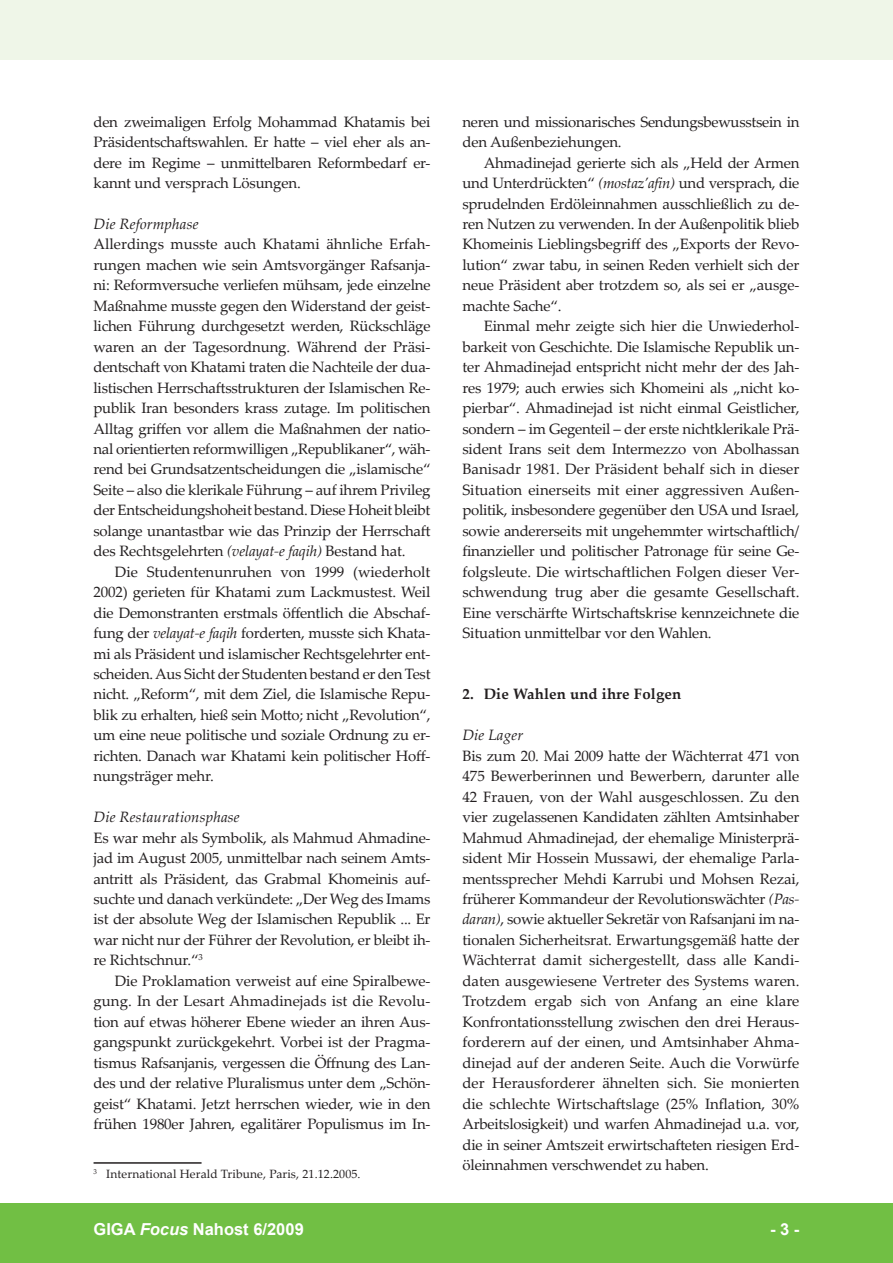
<style>
.page{position:relative;width:893px;height:1263px;background:#fff}
.page>*{position:absolute;margin:0;border:0;box-sizing:border-box;transform-origin:0 0}
.t1{font:700 16.5px "Arial";color:#fff}
.foc__text_1__absatz{font:15px/20.4px "Palatino Linotype";letter-spacing:-.015em;color:#231f20;text-align:justify}
.foc__text_fliesstext{font:15px/20.4px "Palatino Linotype";letter-spacing:-.01em;color:#231f20;text-align:justify}
.foc__text_fussnoten{font:15px/20.4px "Palatino Linotype";letter-spacing:-.02em;color:#231f20;text-align:justify}
.foc__text_ueberschri{font:italic 15px "Palatino Linotype";letter-spacing:.01em;color:#231f20}
.foc__text_ueberschri-2{font:700 15px "Palatino Linotype";letter-spacing:.01em;color:#231f20}
.foc__text_fussnoten-2{font:12px "Palatino Linotype";letter-spacing:.01em;color:#231f20}
.s1{font-style:italic}
</style>
<div class="page">
<div style="left:0;top:1203px;width:893px;height:60px;background:#71bf44"></div>
<div style="left:0;top:0;width:893px;height:60px;background:#eff6e8"></div>
<hr style="left:94px;top:1162px;width:108px;height:2px;background:#231f20">
<p class="foc__text_fussnoten" style="left:94px;top:111px;width:338px">den zweimaligen Erfolg Mohammad Khatamis bei Präsidentschaftswahlen. Er hatte – viel eher als an&shy;dere im Regime – unmittelbaren Reformbedarf er&shy;kannt und versprach Lösungen.</p>
<p class="foc__text_ueberschri" style="left:94px;top:213px;width:107px">Die Reformphase</p>
<p class="foc__text_1__absatz" style="left:94px;top:234px;width:339px">Allerdings musste auch Khatami ähnliche Erfah&shy;rungen machen wie sein Amtsvorgänger Rafsanja&shy;ni: Reformversuche verliefen mühsam, jede einzelne Maßnahme musste gegen den Widerstand der geist&shy;lichen Führung durchgesetzt werden, Rückschläge waren an der Tagesordnung. Während der Präsi&shy;dentschaft von Khatami traten die Nachteile der dua&shy;listischen Herrschaftsstrukturen der Islamischen Re&shy;publik Iran besonders krass zutage. Im politischen Alltag griffen vor allem die Maßnahmen der natio&shy;nal orientierten reformwilligen „Republikaner“, wäh&shy;rend bei Grundsatzentscheidungen die „islamische“ Seite – also die klerikale Führung – auf ihrem Privileg der Entscheidungshoheit bestand. Diese Hoheit bleibt solange unantastbar wie das Prinzip der Herrschaft des Rechtsgelehrten <span class="s1">(velayat-e faqih)</span> Bestand hat.</p>
<p class="foc__text_fliesstext" style="left:94px;top:561px;width:339px;text-indent:21px">Die Studentenunruhen von 1999 (wiederholt 2002) gerieten für Khatami zum Lackmustest. Weil die Demonstranten erstmals öffentlich die Abschaf&shy;fung der <span class="s1">velayat-e faqih</span> forderten, musste sich Khata&shy;mi als Präsident und islamischer Rechtsgelehrter ent&shy;scheiden. Aus Sicht der Studenten bestand er den Test nicht. „Reform“, mit dem Ziel, die Islamische Repu&shy;blik zu erhalten, hieß sein Motto; nicht „Revolution“, um eine neue politische und soziale Ordnung zu er&shy;richten. Danach war Khatami kein politischer Hoff&shy;nungsträger mehr.</p>
<p class="foc__text_ueberschri" style="left:94px;top:806px;width:148px">Die Restaurationsphase</p>
<p class="foc__text_1__absatz" style="left:94px;top:827px;width:339px">Es war mehr als Symbolik, als Mahmud Ahmadine&shy;jad im August 2005, unmittelbar nach seinem Amts&shy;antritt als Präsident, das Grabmal Khomeinis auf&shy;suchte und danach verkündete: „Der Weg des Imams ist der absolute Weg der Islamischen Republik ... Er war nicht nur der Führer der Revolution, er bleibt ih&shy;re Richtschnur.“</p>
<p class="foc__text_fliesstext" style="left:94px;top:970px;width:339px;text-indent:21px">Die Proklamation verweist auf eine Spiralbewe&shy;gung. In der Lesart Ahmadinejads ist die Revolu&shy;tion auf etwas höherer Ebene wieder an ihren Aus&shy;gangspunkt zurückgekehrt. Vorbei ist der Pragma&shy;tismus Rafsanjanis, vergessen die Öffnung des Lan&shy;des und der relative Pluralismus unter dem „Schön&shy;geist“ Khatami. Jetzt herrschen wieder, wie in den frühen 1980er Jahren, egalitärer Populismus im In-</p>
<p class="foc__text_fussnoten-2" style="left:106px;top:1165px;width:256px">International Herald Tribune, Paris, 21.12.2005.</p>
<p class="foc__text_fussnoten" style="left:462px;top:111px;width:339px">neren und missionarisches Sendungsbewusstsein in den Außenbeziehungen.</p>
<p class="foc__text_fliesstext" style="left:462px;top:152px;width:338px;text-indent:21px">Ahmadinejad gerierte sich als „Held der Armen und Unterdrückten“ <span class="s1">(mostaz’afin)</span> und versprach, die sprudelnden Erdöleinnahmen ausschließlich zu de&shy;ren Nutzen zu verwenden. In der Außenpolitik blieb Khomeinis Lieblingsbegriff des „Exports der Revo&shy;lution“ zwar tabu, in seinen Reden verhielt sich der neue Präsident aber trotzdem so, als sei er „ausge&shy;machte Sache“.</p>
<p class="foc__text_fliesstext" style="left:462px;top:315px;width:339px;text-indent:21px">Einmal mehr zeigte sich hier die Unwiederhol&shy;barkeit von Geschichte. Die Islamische Republik un&shy;ter Ahmadinejad entspricht nicht mehr der des Jah&shy;res 1979; auch erwies sich Khomeini als „nicht ko&shy;pierbar“. Ahmadinejad ist nicht einmal Geistlicher, sondern – im Gegenteil – der erste nichtklerikale Prä&shy;sident Irans seit dem Intermezzo von Abolhassan Banisadr 1981. Der Präsident behalf sich in dieser Situation einerseits mit einer aggressiven Außen&shy;politik, insbesondere gegenüber den USA und Israel, sowie andererseits mit ungehemmter wirtschaftlich/ finanzieller und politischer Patronage für seine Ge&shy;folgsleute. Die wirtschaftlichen Folgen dieser Ver&shy;schwendung trug aber die gesamte Gesellschaft.<br>Eine verschärfte Wirtschaftskrise kennzeichnete die Situation unmittelbar vor den Wahlen.</p>
<p class="foc__text_ueberschri-2" style="left:462px;top:684px;width:220px">2. Die Wahlen und ihre Folgen</p>
<p class="foc__text_ueberschri" style="left:462px;top:725px;width:62px">Die Lager</p>
<p class="foc__text_1__absatz" style="left:462px;top:745px;width:338px">Bis zum 20. Mai 2009 hatte der Wächterrat 471 von 475 Bewerberinnen und Bewerbern, darunter alle 42 Frauen, von der Wahl ausgeschlossen. Zu den vier zugelassenen Kandidaten zählten Amtsinhaber Mahmud Ahmadinejad, der ehemalige Ministerprä&shy;sident Mir Hossein Mussawi, der ehemalige Parla&shy;mentssprecher Mehdi Karrubi und Mohsen Rezai, früherer Kommandeur der Revolutionswächter <span class="s1">(Pas&shy;daran)</span>, sowie aktueller Sekretär von Rafsanjani im na&shy;tionalen Sicherheitsrat. Erwartungsgemäß hatte der Wächterrat damit sichergestellt, dass alle Kandi&shy;daten ausgewiesene Vertreter des Systems waren.<br>Trotzdem ergab sich von Anfang an eine klare Konfrontationsstellung zwischen den drei Heraus&shy;forderern auf der einen, und Amtsinhaber Ahma&shy;dinejad auf der anderen Seite. Auch die Vorwürfe der Herausforderer ähnelten sich. Sie monierten die schlechte Wirtschaftslage (25% Inflation, 30% Arbeitslosigkeit) und warfen Ahmadinejad u.a. vor, die in seiner Amtszeit erwirtschafteten riesigen Erd&shy;öleinnahmen verschwendet zu haben.</p>
<p class="t1" style="left:94px;top:1218px;width:212px">GIGA <span class="s1">Focus</span> Nahost 6/2009</p>
<p class="t1" style="left:770px;top:1218px;width:31px">- -</p>
</div>
